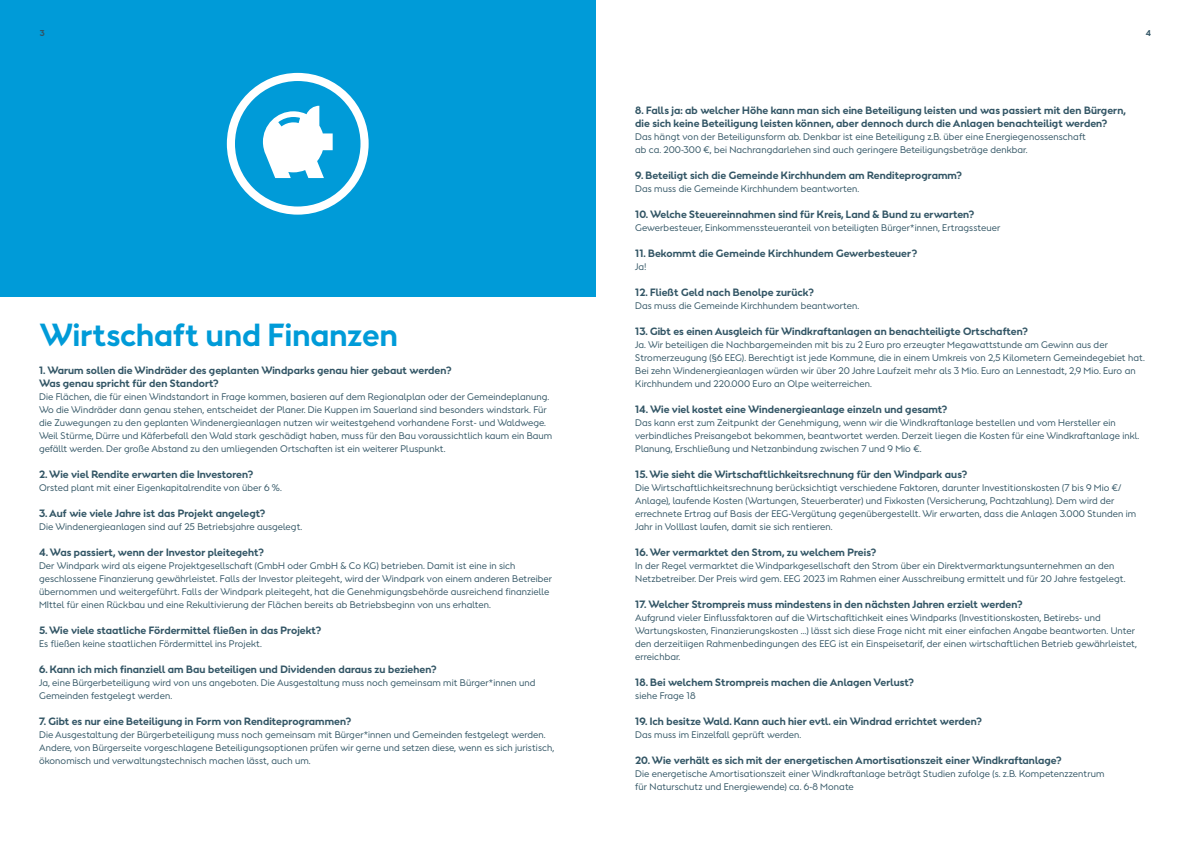
<style>
.page{position:relative;width:1191px;height:842px;background:#fff}
.page>*{position:absolute;margin:0;border:0;box-sizing:border-box;transform-origin:0 0}
.t1{font:700 30px "Orsted Sans";letter-spacing:.005em;color:#009bd8}
.t2{font:700 10px/13px "Orsted Sans";letter-spacing:.01em;color:#325565}
.t3{font:9px/13px "Orsted Sans";letter-spacing:.01em;color:#325565}
.t4{font:700 8px "Orsted Sans";color:#325565}
</style>
<div class="page">
<div style="left:0;top:0;width:595px;height:296px;background:#009bd8"></div>
<svg style="left:227px;top:73px;width:142px;height:142px"></svg>
<p class="t4" style="left:40px;top:28px;width:6px">3</p>
<p class="t4" style="left:1146px;top:28px;width:7px">4</p>
<h1 class="t1" style="left:40px;top:315px;width:359px">Wirtschaft und Finanzen</h1>
<p class="t2" style="left:39px;top:364px;width:414px">1. Warum sollen die Windräder des geplanten Windparks genau hier gebaut werden?<br>Was genau spricht für den Standort?</p>
<p class="t3" style="left:39px;top:390px;width:515px">Die Flächen, die für einen Windstandort in Frage kommen, basieren auf dem Regionalplan oder der Gemeindeplanung.<br>Wo die Windräder dann genau stehen, entscheidet der Planer. Die Kuppen im Sauerland sind besonders windstark. Für die Zuwegungen zu den geplanten Windenergieanlagen nutzen wir weitestgehend vorhandene Forst- und Waldwege.<br>Weil Stürme, Dürre und Käferbefall den Wald stark geschädigt haben, muss für den Bau voraussichtlich kaum ein Baum gefällt werden. Der große Abstand zu den umliegenden Ortschaften ist ein weiterer Pluspunkt.</p>
<p class="t2" style="left:39px;top:468px;width:216px">2. Wie viel Rendite erwarten die Investoren?</p>
<p class="t3" style="left:39px;top:481px;width:244px">Orsted plant mit einer Eigenkapitalrendite von über 6 %.</p>
<p class="t2" style="left:39px;top:507px;width:228px">3. Auf wie viele Jahre ist das Projekt angelegt?</p>
<p class="t3" style="left:39px;top:520px;width:265px">Die Windenergieanlagen sind auf 25 Betriebsjahre ausgelegt.</p>
<p class="t2" style="left:39px;top:546px;width:226px">4. Was passiert, wenn der Investor pleitegeht?</p>
<p class="t3" style="left:39px;top:559px;width:515px">Der Windpark wird als eigene Projektgesellschaft (GmbH oder GmbH &amp; Co KG) betrieben. Damit ist eine in sich geschlossene Finanzierung gewährleistet. Falls der Investor pleitegeht, wird der Windpark von einem anderen Betreiber übernommen und weitergeführt. Falls der Windpark pleitegeht, hat die Genehmigungsbehörde ausreichend finanzielle MIttel für einen Rückbau und eine Rekultivierung der Flächen bereits ab Betriebsbeginn von uns erhalten.</p>
<p class="t2" style="left:39px;top:624px;width:284px">5. Wie viele staatliche Fördermittel fließen in das Projekt?</p>
<p class="t3" style="left:39px;top:637px;width:224px">Es fließen keine staatlichen Fördermittel ins Projekt.</p>
<p class="t2" style="left:39px;top:663px;width:399px">6. Kann ich mich finanziell am Bau beteiligen und Dividenden daraus zu beziehen?</p>
<p class="t3" style="left:39px;top:676px;width:498px">Ja, eine Bürgerbeteiligung wird von uns angeboten. Die Ausgestaltung muss noch gemeinsam mit Bürger*innen und<br>Gemeinden festgelegt werden.</p>
<p class="t2" style="left:39px;top:715px;width:314px">7. Gibt es nur eine Beteiligung in Form von Renditeprogrammen?</p>
<p class="t3" style="left:39px;top:728px;width:517px">Die Ausgestaltung der Bürgerbeteiligung muss noch gemeinsam mit Bürger*innen und Gemeinden festgelegt werden.<br>Andere, von Bürgerseite vorgeschlagene Beteiligungsoptionen prüfen wir gerne und setzen diese, wenn es sich juristisch, ökonomisch und verwaltungstechnisch machen lässt, auch um.</p>
<p class="t2" style="left:635px;top:104px;width:492px">8. Falls ja: ab welcher Höhe kann man sich eine Beteiligung leisten und was passiert mit den Bürgern, die sich keine Beteiligung leisten können, aber dennoch durch die Anlagen benachteiligt werden?</p>
<p class="t3" style="left:635px;top:130px;width:452px">Das hängt von der Beteiligunsform ab. Denkbar ist eine Beteiligung z.B. über eine Energiegenossenschaft ab ca. 200-300 €, bei Nachrangdarlehen sind auch geringere Beteiligungsbeträge denkbar.</p>
<p class="t2" style="left:635px;top:169px;width:328px">9. Beteiligt sich die Gemeinde Kirchhundem am Renditeprogramm?</p>
<p class="t3" style="left:635px;top:182px;width:226px">Das muss die Gemeinde Kirchhundem beantworten.</p>
<p class="t2" style="left:635px;top:208px;width:341px">10. Welche Steuereinnahmen sind für Kreis, Land &amp; Bund zu erwarten?</p>
<p class="t3" style="left:635px;top:221px;width:367px">Gewerbesteuer, Einkommenssteueranteil von beteiligten Bürger*innen, Ertragssteuer</p>
<p class="t2" style="left:635px;top:247px;width:283px">11. Bekommt die Gemeinde Kirchhundem Gewerbesteuer?</p>
<p class="t3" style="left:635px;top:260px;width:13px">Ja!</p>
<p class="t2" style="left:635px;top:286px;width:180px">12. Fließt Geld nach Benolpe zurück?</p>
<p class="t3" style="left:635px;top:299px;width:226px">Das muss die Gemeinde Kirchhundem beantworten.</p>
<p class="t2" style="left:635px;top:325px;width:394px">13. Gibt es einen Ausgleich für Windkraftanlagen an benachteiligte Ortschaften?</p>
<p class="t3" style="left:635px;top:338px;width:511px">Ja. Wir beteiligen die Nachbargemeinden mit bis zu 2 Euro pro erzeugter Megawattstunde am Gewinn aus der Stromerzeugung (§6 EEG). Berechtigt ist jede Kommune, die in einem Umkreis von 2,5 Kilometern Gemeindegebiet hat.<br>Bei zehn Windenergieanlagen würden wir über 20 Jahre Laufzeit mehr als 3 Mio. Euro an Lennestadt, 2,9 Mio. Euro an Kirchhundem und 220.000 Euro an Olpe weiterreichen.</p>
<p class="t2" style="left:635px;top:403px;width:314px">14. Wie viel kostet eine Windenergieanlage einzeln und gesamt?</p>
<p class="t3" style="left:635px;top:416px;width:506px">Das kann erst zum Zeitpunkt der Genehmigung, wenn wir die Windkraftanlage bestellen und vom Hersteller ein verbindliches Preisangebot bekommen, beantwortet werden. Derzeit liegen die Kosten für eine Windkraftanlage inkl.<br>Planung, Erschließung und Netzanbindung zwischen 7 und 9 Mio €.</p>
<p class="t2" style="left:635px;top:468px;width:334px">15. Wie sieht die Wirtschaftlichkeitsrechnung für den Windpark aus?</p>
<p class="t3" style="left:635px;top:481px;width:502px">Die Wirtschaftlichkeitsrechnung berücksichtigt verschiedene Faktoren, darunter Investitionskosten (7 bis 9 Mio €/ Anlage), laufende Kosten (Wartungen, Steuerberater) und Fixkosten (Versicherung, Pachtzahlung). Dem wird der errechnete Ertrag auf Basis der EEG-Vergütung gegenübergestellt. Wir erwarten, dass die Anlagen 3.000 Stunden im Jahr in Volllast laufen, damit sie sich rentieren.</p>
<p class="t2" style="left:635px;top:546px;width:243px">16. Wer vermarktet den Strom, zu welchem Preis?</p>
<p class="t3" style="left:635px;top:559px;width:492px">In der Regel vermarktet die Windparkgesellschaft den Strom über ein Direktvermarktungsunternehmen an den<br>Netzbetreiber. Der Preis wird gem. EEG 2023 im Rahmen einer Ausschreibung ermittelt und für 20 Jahre festgelegt.</p>
<p class="t2" style="left:635px;top:598px;width:389px">17. Welcher Strompreis muss mindestens in den nächsten Jahren erzielt werden?</p>
<p class="t3" style="left:635px;top:611px;width:503px">Aufgrund vieler Einflussfaktoren auf die Wirtschafltichkeit eines Windparks (Investitionskosten, Betirebs- und Wartungskosten, Finanzierungskosten …) lässt sich diese Frage nicht mit einer einfachen Angabe beantworten. Unter den derzeitiigen Rahmenbedingungen des EEG ist ein Einspeisetarif, der einen wirtschaftlichen Betrieb gewährleistet, erreichbar.</p>
<p class="t2" style="left:635px;top:676px;width:280px">18. Bei welchem Strompreis machen die Anlagen Verlust?</p>
<p class="t3" style="left:635px;top:689px;width:62px">siehe Frage 18</p>
<p class="t2" style="left:635px;top:715px;width:348px">19. Ich besitze Wald. Kann auch hier evtl. ein Windrad errichtet werden?</p>
<p class="t3" style="left:635px;top:728px;width:168px">Das muss im Einzelfall geprüft werden.</p>
<p class="t2" style="left:635px;top:754px;width:428px">20. Wie verhält es sich mit der energetischen Amortisationszeit einer Windkraftanlage?</p>
<p class="t3" style="left:635px;top:767px;width:471px">Die energetische Amortisationszeit einer Windkraftanlage beträgt Studien zufolge (s. z.B. Kompetenzzentrum für Naturschutz und Energiewende) ca. 6-8 Monate</p>
</div>
